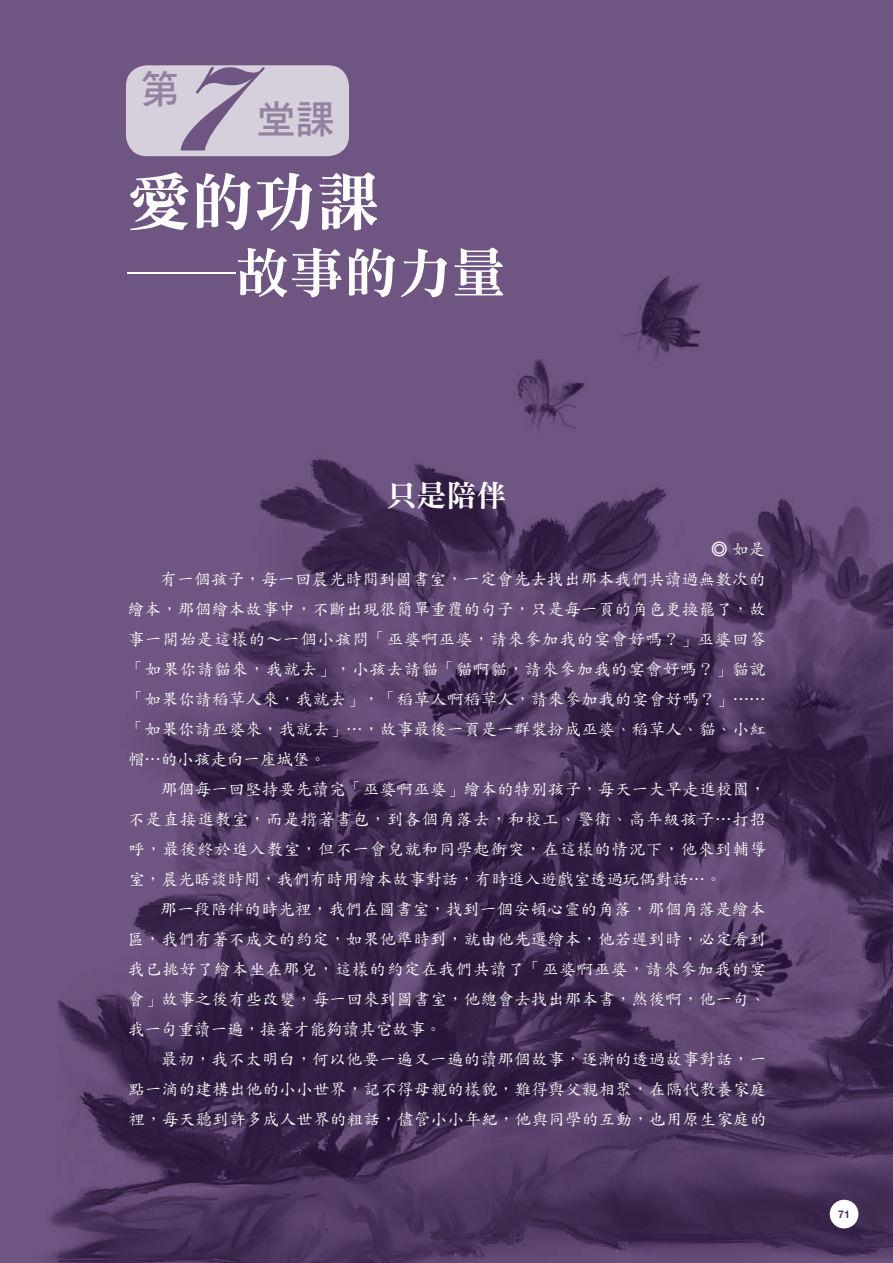
<style>
.page{position:relative;width:893px;height:1263px;background:#6f5581}
.page>*{position:absolute;margin:0;border:0;box-sizing:border-box;transform-origin:0 0}
.t1{font:180px "Biorst";color:#6f5581}
.t2{font:63px "DF Ming Std W9";color:#fff}
.t3{font:54px "DF Ming Std W9";color:#fff}
.t4{font:39px "DF Hei Std W7";color:#9480a1}
.t5{font:30px "DF Ming Std W9";color:#fff}
.t6{font:16.5px "DF Kai Shu Std W5";letter-spacing:.02em;color:#fff}
.t7{font:16.5px "DF Kai Shu Std W5";letter-spacing:.045em;color:#fff}
.t8{font:16.5px "DF Kai Shu Std W5";color:#fff}
.t9{font:700 10.5px "Helvetica Neue";color:#502e68}
.s1{font-family:"DF Kai Shu Std W9"}
</style>
<div class="page">
<img style="left:51px;top:276px;width:842px;height:987px">
<div style="left:830px;top:1200px;width:28px;height:28px;background:#fff;border-radius:50%"></div>
<div style="left:126px;top:65px;width:223px;height:91px;background:#d6cfdc;border-radius:21px"></div>
<h3 class="t4" style="left:140px;top:68px;width:40px">第</h3>
<h1 class="t1" style="left:179px;top:1px;width:79px">7</h1>
<h3 class="t4" style="left:257px;top:98px;width:79px">堂課</h3>
<h2 class="t2" style="left:128px;top:168px;width:253px">愛的功課</h2>
<h3 class="t3" style="left:128px;top:244px;width:379px">──故事的力量</h3>
<h3 class="t5" style="left:386px;top:479px;width:121px">只是陪伴</h3>
<p class="t6" style="left:711px;top:540px;width:56px"><span class="s1">◎</span> 如是</p>
<p class="t6" style="left:161px;top:570px;width:606px">有一個孩子，每一回晨光時間到圖書室，一定會先去找出那本我們共讀過無數次的</p>
<p class="t6" style="left:128px;top:600px;width:639px">繪本，那個繪本故事中，不斷出現很簡單重覆的句子，只是每一頁的角色更換罷了，故</p>
<p class="t7" style="left:128px;top:630px;width:639px">事一開始是這樣的∼一個小孩問「巫婆啊巫婆，請來參加我的宴會好嗎？」巫婆回答</p>
<p class="t7" style="left:128px;top:660px;width:639px">「如果你請貓來，我就去」，小孩去請貓「貓啊貓，請來參加我的宴會好嗎？」貓說</p>
<p class="t6" style="left:128px;top:690px;width:639px">「如果你請稻草人來，我就去」，「稻草人啊稻草人，請來參加我的宴會好嗎？」⋯⋯</p>
<p class="t6" style="left:128px;top:720px;width:639px">「如果你請巫婆來，我就去」⋯，故事最後一頁是一群裝扮成巫婆、稻草人、貓、小紅</p>
<p class="t8" style="left:128px;top:750px;width:199px">帽⋯的小孩走向一座城堡。</p>
<p class="t6" style="left:161px;top:780px;width:606px">那個每一回堅持要先讀完「巫婆啊巫婆」繪本的特別孩子，每天一大早走進校園，</p>
<p class="t7" style="left:128px;top:810px;width:639px">不是直接進教室，而是揹著書包，到各個角落去，和校工、警衛、高年級孩子⋯打招</p>
<p class="t7" style="left:128px;top:840px;width:639px">呼，最後終於進入教室，但不一會兒就和同學起衝突，在這樣的情況下，他來到輔導</p>
<p class="t8" style="left:128px;top:870px;width:595px">室，晨光晤談時間，我們有時用繪本故事對話，有時進入遊戲室透過玩偶對話⋯。</p>
<p class="t6" style="left:161px;top:900px;width:606px">那一段陪伴的時光裡，我們在圖書室，找到一個安頓心靈的角落，那個角落是繪本</p>
<p class="t6" style="left:128px;top:930px;width:639px">區，我們有著不成文的約定，如果他準時到，就由他先選繪本，他若遲到時，必定看到</p>
<p class="t7" style="left:128px;top:960px;width:639px">我已挑好了繪本坐在那兒，這樣的約定在我們共讀了「巫婆啊巫婆，請來參加我的宴</p>
<p class="t6" style="left:128px;top:990px;width:639px">會」故事之後有些改變，每一回來到圖書室，他總會去找出那本書，然後啊，他一句、</p>
<p class="t8" style="left:128px;top:1020px;width:315px">我一句重讀一遍，接著才能夠讀其它故事。</p>
<p class="t6" style="left:161px;top:1050px;width:606px">最初，我不太明白，何以他要一遍又一遍的讀那個故事，逐漸的透過故事對話，一</p>
<p class="t6" style="left:128px;top:1080px;width:639px">點一滴的建構出他的小小世界，記不得母親的樣貌，難得與父親相聚，在隔代教養家庭</p>
<p class="t6" style="left:129px;top:1110px;width:639px">裡，每天聽到許多成人世界的粗話，儘管小小年紀，他與同學的互動，也用原生家庭的</p>
<p class="t9" style="left:838px;top:1207px;width:13px">71</p>
</div>
